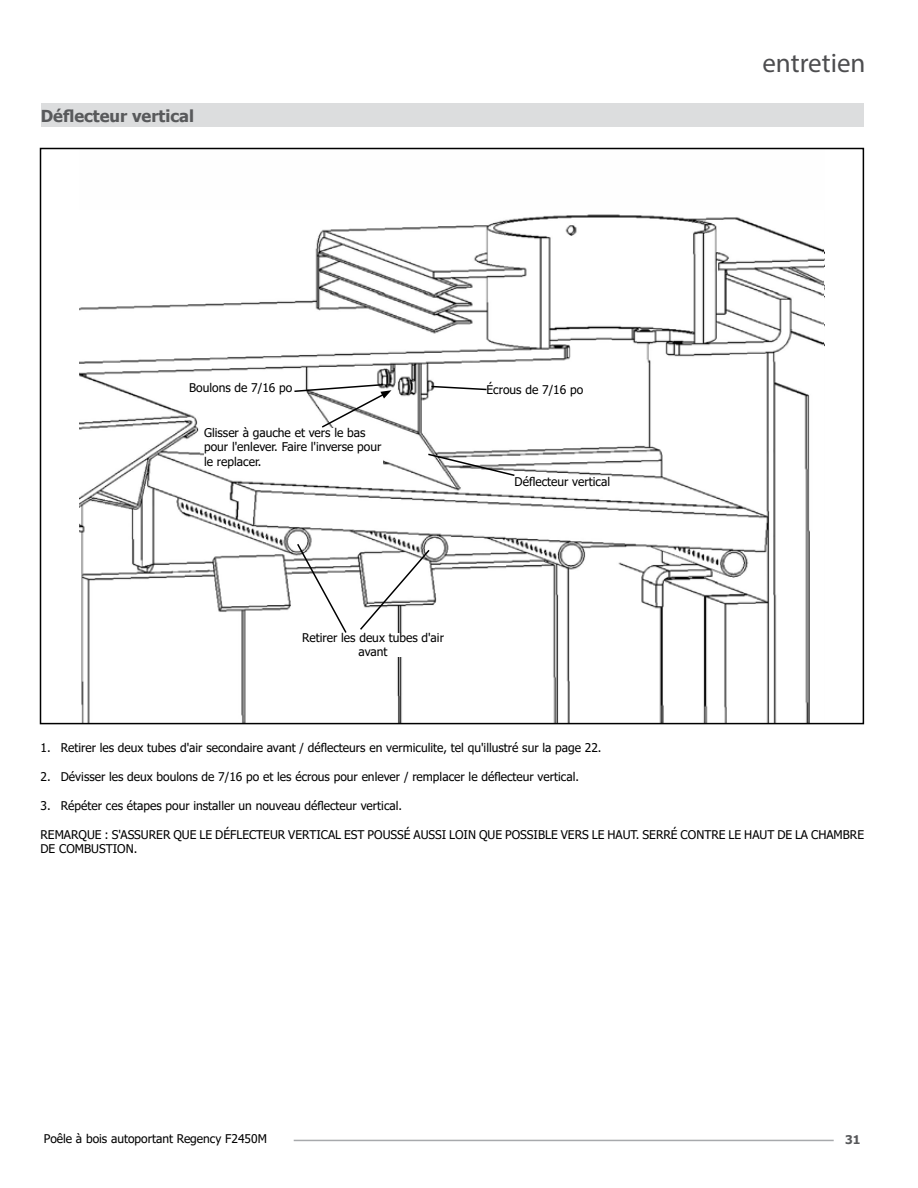
<style>
.page{position:relative;width:918px;height:1188px;background:#fff}
.page>*{position:absolute;margin:0;border:0;box-sizing:border-box;transform-origin:0 0}
.t1{font:27px "Myriad Pro";color:#4d4d4f}
.t2{font:700 16.5px "Tahoma";color:#58595b}
.t3{font:12px/14.4px "Tahoma";color:#000}
.t4{font:700 12px "Tahoma";color:#58595b}
</style>
<div class="page">
<hr style="left:294px;top:1140px;width:540px;height:1px;background:#a7a9ac">
<div style="left:41px;top:104px;width:823px;height:23px;background:#dcddde"></div>
<img style="left:80px;top:214px;width:743px;height:507px">
<svg style="left:430px;top:385px;width:58px;height:6px"></svg>
<svg style="left:427px;top:453px;width:89px;height:24px"></svg>
<svg style="left:296px;top:542px;width:52px;height:91px"></svg>
<svg style="left:358px;top:548px;width:73px;height:83px"></svg>
<div style="left:294px;top:633px;width:158px;height:24px;background:#fff"></div>
<div style="left:204px;top:428px;width:179px;height:39px;background:#fff"></div>
<svg style="left:293px;top:383px;width:99px;height:46px"></svg>
<h2 class="t2" style="left:41px;top:104px;width:155px">Déflecteur vertical</h2>
<p class="t3" style="left:189px;top:381px;width:105px">Boulons de 7/16 po</p>
<p class="t3" style="left:487px;top:383px;width:98px">Écrous de 7/16 po</p>
<p class="t3" style="left:204px;top:426px;width:179px">Glisser à gauche et vers le bas pour l'enlever. Faire l'inverse pour le replacer.</p>
<p class="t3" style="left:302px;top:631px;width:143px;text-align:center">Retirer les deux tubes d'air avant</p>
<p class="t3" style="left:515px;top:475px;width:97px">Déflecteur vertical</p>
<h1 class="t1" style="left:762px;top:46px;width:105px">entretien</h1>
<p class="t3" style="left:40px;top:741px;width:563px">1. Retirer les deux tubes d'air secondaire avant / déflecteurs en vermiculite, tel qu'illustré sur la page 22.</p>
<p class="t3" style="left:40px;top:770px;width:540px">2. Dévisser les deux boulons de 7/16 po et les écrous pour enlever / remplacer le déflecteur vertical.</p>
<p class="t3" style="left:40px;top:799px;width:363px">3. Répéter ces étapes pour installer un nouveau déflecteur vertical.</p>
<p class="t3" style="left:40px;top:828px;width:825px">REMARQUE : S'ASSURER QUE LE DÉFLECTEUR VERTICAL EST POUSSÉ AUSSI LOIN QUE POSSIBLE VERS LE HAUT. SERRÉ CONTRE LE HAUT DE LA CHAMBRE<br>DE COMBUSTION.</p>
<p class="t3" style="left:44px;top:1132px;width:224px">Poêle à bois autoportant Regency F2450M</p>
<p class="t4" style="left:845px;top:1131px;width:17px">31</p>
</div>
